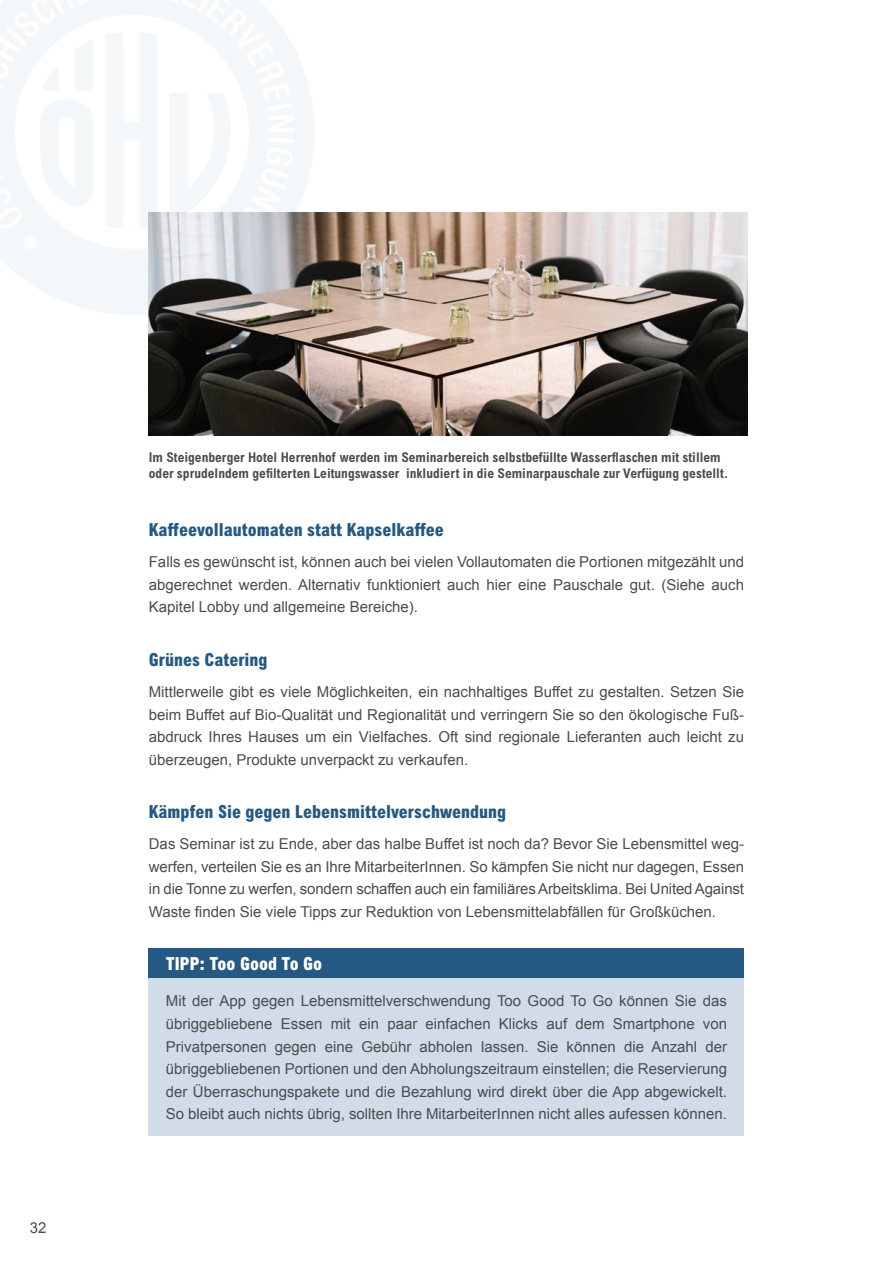
<style>
.page{position:relative;width:893px;height:1263px;background:#fff}
.page>*{position:absolute;margin:0;border:0;box-sizing:border-box;transform-origin:0 0}
.t1{font:800 condensed 18px "Arial MT Pro";color:#255983}
.t2{font:800 condensed 18px "Arial MT Pro";color:#fff}
.t3{font:15px/22.5px "Arial";color:#4b4c4d;text-align:justify}
.t4{font:700 condensed 13.5px/16.2px "Arial MT Pro";color:#4b4c4d}
</style>
<div class="page">
<svg style="left:0;top:0;width:315px;height:315px;fill:#f4f7f9"></svg>
<svg style="left:233px;top:13px;width:10px;height:10px"></svg>
<svg style="left:40px;top:99px;width:53px;height:108px"></svg>
<svg style="left:170px;top:93px;width:61px;height:120px"></svg>
<svg style="left:105px;top:32px;width:52px;height:197px"></svg>
<svg style="left:75px;top:40px;width:18px;height:51px"></svg>
<svg style="left:42px;top:66px;width:16px;height:24px"></svg>
<div style="left:149px;top:948px;width:595px;height:30px;background:#255983"></div>
<div style="left:149px;top:978px;width:595px;height:158px;background:#d2dbe8"></div>
<img style="left:149px;top:213px;width:598px;height:223px">
<p class="t3" style="left:30px;top:1217px;width:18px">32</p>
<p class="t4" style="left:149px;top:450px;width:581px">Im Steigenberger Hotel Herrenhof werden im Seminarbereich selbstbefüllte Wasserflaschen mit stillem oder sprudelndem gefilterten Leitungswasser inkludiert in die Seminarpauschale zur Verfügung gestellt.</p>
<p class="t1" style="left:149px;top:519px;width:297px">Kaffeevollautomaten statt Kapselkaffee</p>
<p class="t3" style="left:149px;top:551px;width:597px">Falls es gewünscht ist, können auch bei vielen Vollautomaten die Portionen mitgezählt und abgerechnet werden. Alternativ funktioniert auch hier eine Pauschale gut. (Siehe auch Kapitel Lobby und allgemeine Bereiche).</p>
<p class="t1" style="left:149px;top:649px;width:120px">Grünes Catering</p>
<p class="t3" style="left:149px;top:681px;width:597px">Mittlerweile gibt es viele Möglichkeiten, ein nachhaltiges Buffet zu gestalten. Setzen Sie beim Buffet auf Bio-Qualität und Regionalität und verringern Sie so den ökologische Fuß&shy;abdruck Ihres Hauses um ein Vielfaches. Oft sind regionale Lieferanten auch leicht zu überzeugen, Produkte unverpackt zu verkaufen.</p>
<p class="t1" style="left:149px;top:801px;width:359px">Kämpfen Sie gegen Lebensmittelverschwendung</p>
<p class="t3" style="left:149px;top:833px;width:597px">Das Seminar ist zu Ende, aber das halbe Buffet ist noch da? Bevor Sie Lebensmittel weg&shy;werfen, verteilen Sie es an Ihre MitarbeiterInnen. So kämpfen Sie nicht nur dagegen, Essen in die Tonne zu werfen, sondern schaffen auch ein familiäres Arbeitsklima. Bei United Against Waste finden Sie viele Tipps zur Reduktion von Lebensmittelabfällen für Großküchen.</p>
<p class="t2" style="left:166px;top:953px;width:158px">TIPP: Too Good To Go</p>
<p class="t3" style="left:166px;top:990px;width:563px">Mit der App gegen Lebensmittelverschwendung Too Good To Go können Sie das übriggebliebene Essen mit ein paar einfachen Klicks auf dem Smartphone von Privatpersonen gegen eine Gebühr abholen lassen. Sie können die Anzahl der übriggebliebenen Portionen und den Abholungszeitraum einstellen; die Reservierung der Überraschungspakete und die Bezahlung wird direkt über die App abgewickelt.<br>So bleibt auch nichts übrig, sollten Ihre MitarbeiterInnen nicht alles aufessen können.</p>
</div>
